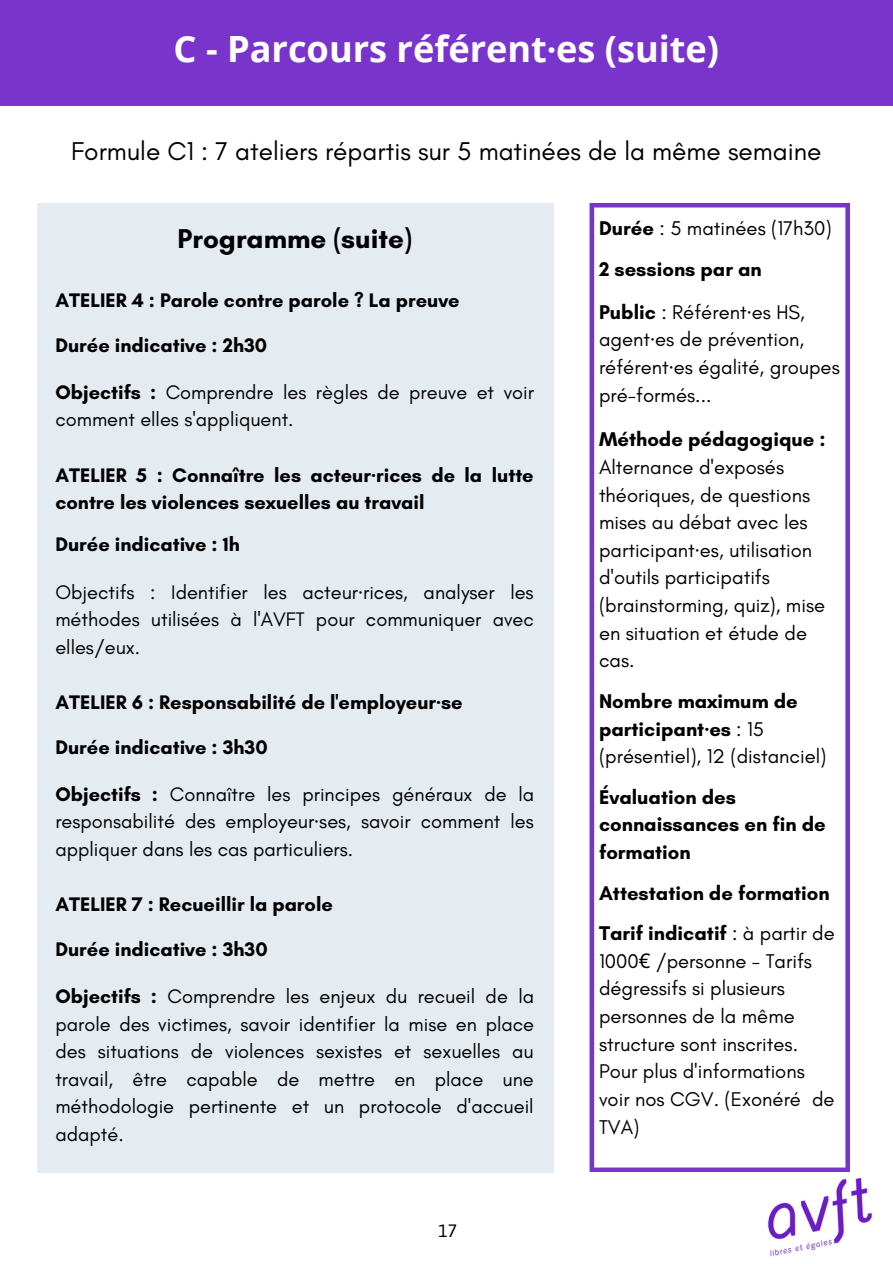
<style>
.page{position:relative;width:893px;height:1264px;background:#fff}
.page>*{position:absolute;margin:0;border:0;box-sizing:border-box;transform-origin:0 0}
.t1{font:700 36.15px "Open Sans";color:#fff}
.t2{font:700 27.75px "Glacial Indifference";color:#000}
.t3{font:26.25px "Glacial Indifference";color:#000}
.t4{font:20.25px/27.6px "Glacial Indifference";color:#000}
.t5{font:700 20.25px/27.6px "Glacial Indifference";color:#000}
.t6{font:20.1px "Jaldi";color:#000}
.t7{font:19.95px/27.6px "Glacial Indifference";color:#000;text-align:justify}
.t8{font:700 19.95px/27.6px "Glacial Indifference";color:#000}
.s1{font-family:"Liberation Serif"}
.s2{font-weight:700}
.s3{font-family:"Liberation Serif";font-weight:700}
.s4{font-family:"Noto Sans"}
</style>
<div class="page">
<img style="left:767px;top:1178px;width:106px;height:79px">
<div style="left:0;top:0;width:892px;height:105px;background:#7935cb"></div>
<div style="left:37px;top:203px;width:516px;height:969px;background:#e4ebf1"></div>
<svg style="left:589px;top:203px;width:261px;height:968px"></svg>
<p class="t1" style="left:173px;top:23px;width:547px">C - Parcours référent<span class="s1">∙</span>es (suite)</p>
<p class="t3" style="left:71px;top:135px;width:751px">Formule C1 : 7 ateliers répartis sur 5 matinées de la même semaine</p>
<p class="t2" style="left:178px;top:221px;width:236px">Programme (suite)</p>
<p class="t8" style="left:55px;top:286px;width:406px">ATELIER 4 : Parole contre parole ? La preuve</p>
<p class="t8" style="left:55px;top:331px;width:213px">Durée indicative : 2h30</p>
<p class="t7" style="left:55px;top:378px;width:480px"><span class="s2">Objectifs :</span> Comprendre les règles de preuve et voir comment elles s'appliquent.</p>
<p class="t8" style="left:55px;top:461px;width:480px">ATELIER 5 : Connaître les acteur<span class="s1">∙</span>rices de la lutte contre les violences sexuelles au travail</p>
<p class="t8" style="left:55px;top:530px;width:186px">Durée indicative : 1h</p>
<p class="t7" style="left:55px;top:577px;width:480px">Objectifs : Identifier les acteur<span class="s1">∙</span>rices, analyser les méthodes utilisées à l'AVFT pour communiquer avec elles/eux.</p>
<p class="t8" style="left:55px;top:688px;width:409px">ATELIER 6 : Responsabilité de l'employeur<span class="s1">∙</span>se</p>
<p class="t8" style="left:55px;top:733px;width:214px">Durée indicative : 3h30</p>
<p class="t7" style="left:55px;top:780px;width:480px"><span class="s2">Objectifs :</span> Connaître les principes généraux de la responsabilité des employeur<span class="s1">∙</span>ses, savoir comment les appliquer dans les cas particuliers.</p>
<p class="t8" style="left:55px;top:890px;width:279px">ATELIER 7 : Recueillir la parole</p>
<p class="t8" style="left:55px;top:935px;width:214px">Durée indicative : 3h30</p>
<p class="t7" style="left:55px;top:982px;width:480px"><span class="s2">Objectifs :</span> Comprendre les enjeux du recueil de la parole des victimes, savoir identifier la mise en place des situations de violences sexistes et sexuelles au travail, être capable de mettre en place une méthodologie pertinente et un protocole d'accueil adapté.</p>
<p class="t6" style="left:438px;top:1218px;width:20px">17</p>
<p class="t4" style="left:599px;top:214px;width:234px"><span class="s2">Durée</span> : 5 matinées (17h30)</p>
<p class="t5" style="left:599px;top:255px;width:164px">2 sessions par an</p>
<p class="t4" style="left:599px;top:298px;width:242px"><span class="s2">Public</span> : Référent<span class="s1">∙</span>es HS, agent<span class="s1">∙</span>es de prévention, référent<span class="s1">∙</span>es égalité, groupes pré-formés...</p>
<p class="t4" style="left:599px;top:425px;width:228px"><span class="s2">Méthode pédagogique :<br></span>Alternance d'exposés théoriques, de questions mises au débat avec les</p>
<p class="t4" style="left:599px;top:536px;width:228px">participant<span class="s1">∙</span>es, utilisation d'outils participatifs (brainstorming, quiz), mise en situation et étude de cas.</p>
<p class="t4" style="left:599px;top:687px;width:229px"><span class="s2">Nombre maximum de participant</span><span class="s3">∙</span><span class="s2">es</span> : 15 (présentiel), 12 (distanciel)</p>
<p class="t5" style="left:599px;top:782px;width:228px">Évaluation des connaissances en fin de formation</p>
<p class="t5" style="left:599px;top:878px;width:232px">Attestation de formation</p>
<p class="t4" style="left:599px;top:919px;width:237px"><span class="s2">Tarif indicatif</span> : à partir de<br>1000<span class="s4">€</span> /personne - Tarifs dégressifs si plusieurs personnes de la même structure sont inscrites.<br>Pour plus d'informations voir nos CGV. (Exonéré de<br>TVA)</p>
</div>
